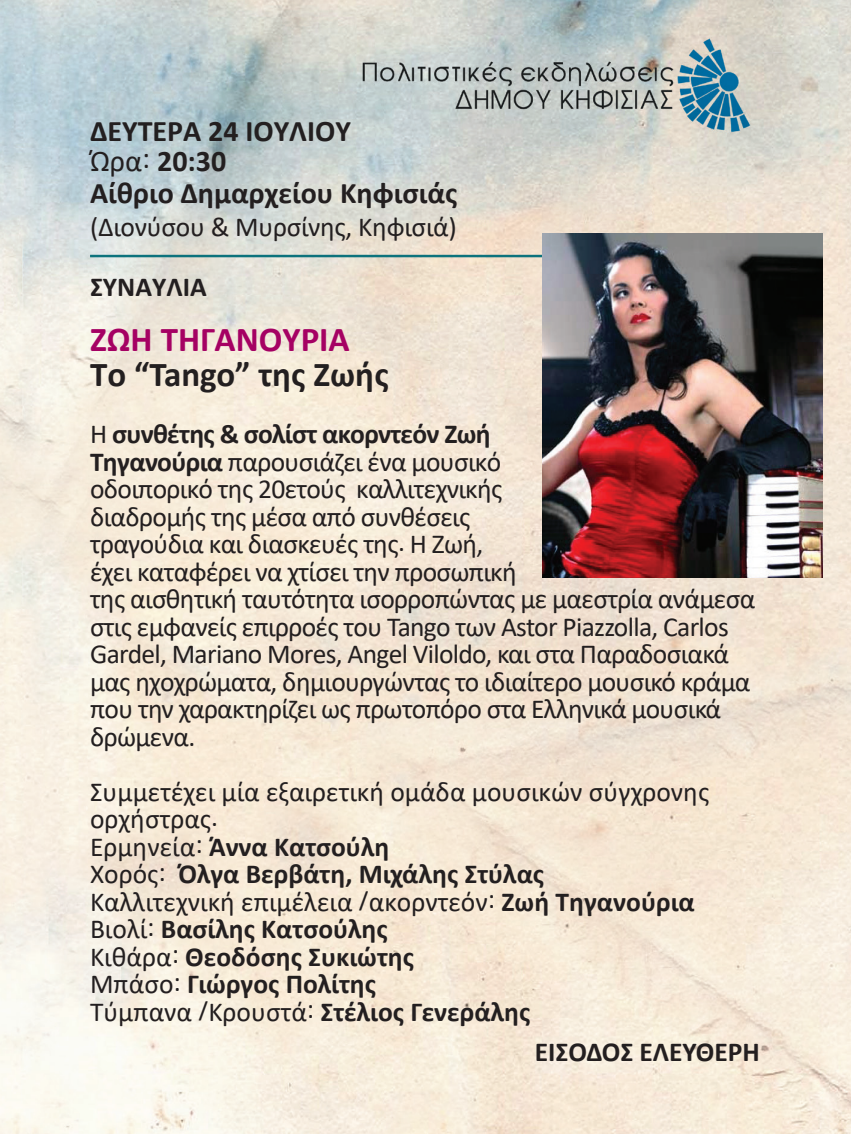
<style>
.page{position:relative;width:851px;height:1134px;background:#fff}
.page>*{position:absolute;margin:0;border:0;box-sizing:border-box;transform-origin:0 0}
.t1{font:700 35px "Calibri";color:#231f20}
.t2{font:700 35px "Calibri";color:#a50163}
.t3{font:700 30px/31.2px "Calibri";color:#231f20}
.t4{font:27.5px/27.5px "Calibri";letter-spacing:-.025em;color:#231f20}
.t5{font:27.5px/27.5px "Calibri";color:#231f20}
.t6{font:700 27.5px "Calibri";color:#231f20}
.s1{font-weight:400}
.s2{font-weight:700}
</style>
<div class="page">
<img style="left:0;top:0;width:850px;height:1134px">
<hr style="left:90px;top:255px;width:670px;height:2px;background:#0c727c">
<img style="left:542px;top:234px;width:280px;height:344px">
<p class="t3" style="left:90px;top:115px;width:369px">ΔΕΥΤΕΡΑ 24 ΙΟΥΛΙΟΥ<br><span class="s1">Ώρα:</span> 20:30<br>Αίθριο Δημαρχείου Κηφισιάς</p>
<p class="t4" style="left:90px;top:212px;width:368px">(Διονύσου &amp; Μυρσίνης, Κηφισιά)</p>
<p class="t6" style="left:90px;top:267px;width:118px">ΣΥΝΑΥΛΙΑ</p>
<p class="t2" style="left:90px;top:314px;width:261px">ΖΩΗ ΤΗΓΑΝΟΥΡΙΑ</p>
<p class="t1" style="left:90px;top:349px;width:300px">Το “Tango” της Ζωής</p>
<p class="t4" style="left:90px;top:420px;width:666px">Η <span class="s2">συνθέτης &amp; σολίστ ακορντεόν Ζωή<br>Τηγανούρια</span> παρουσιάζει ένα μουσικό<br>οδοιπορικό της 20ετούς καλλιτεχνικής<br>διαδρομής της μέσα από συνθέσεις<br>τραγούδια και διασκευές της. Η Ζωή,<br>έχει καταφέρει να χτίσει την προσωπική<br>της αισθητική ταυτότητα ισορροπώντας με μαεστρία ανάμεσα στις εμφανείς επιρροές του Tango των Astor Piazzolla, Carlos Gardel, Mariano Μores, Angel Viloldo, και στα Παραδοσιακά μας ηχοχρώματα, δημιουργώντας το ιδιαίτερο μουσικό κράμα που την χαρακτηρίζει ως πρωτοπόρο στα Ελληνικά μουσικά δρώμενα.</p>
<p class="t5" style="left:90px;top:777px;width:620px">Συμμετέχει μία εξαιρετική ομάδα μουσικών σύγχρονης ορχήστρας.<br>Ερμηνεία: <span class="s2">Άννα Κατσούλη<br></span>Χορός: <span class="s2">Όλγα Βερβάτη, Μιχάλης Στύλας<br></span>Καλλιτεχνική επιμέλεια /ακορντεόν: <span class="s2">Ζωή Τηγανούρια<br></span>Βιολί: <span class="s2">Βασίλης Κατσούλης<br></span>Κιθάρα: <span class="s2">Θεοδόσης Συκιώτης<br></span>Μπάσο: <span class="s2">Γιώργος Πολίτης<br></span>Τύμπανα /Κρουστά: <span class="s2">Στέλιος Γενεράλης</span></p>
<p class="t6" style="left:534px;top:1032px;width:226px">ΕΙΣΟΔΟΣ ΕΛΕΥΘΕΡΗ</p>
</div>
